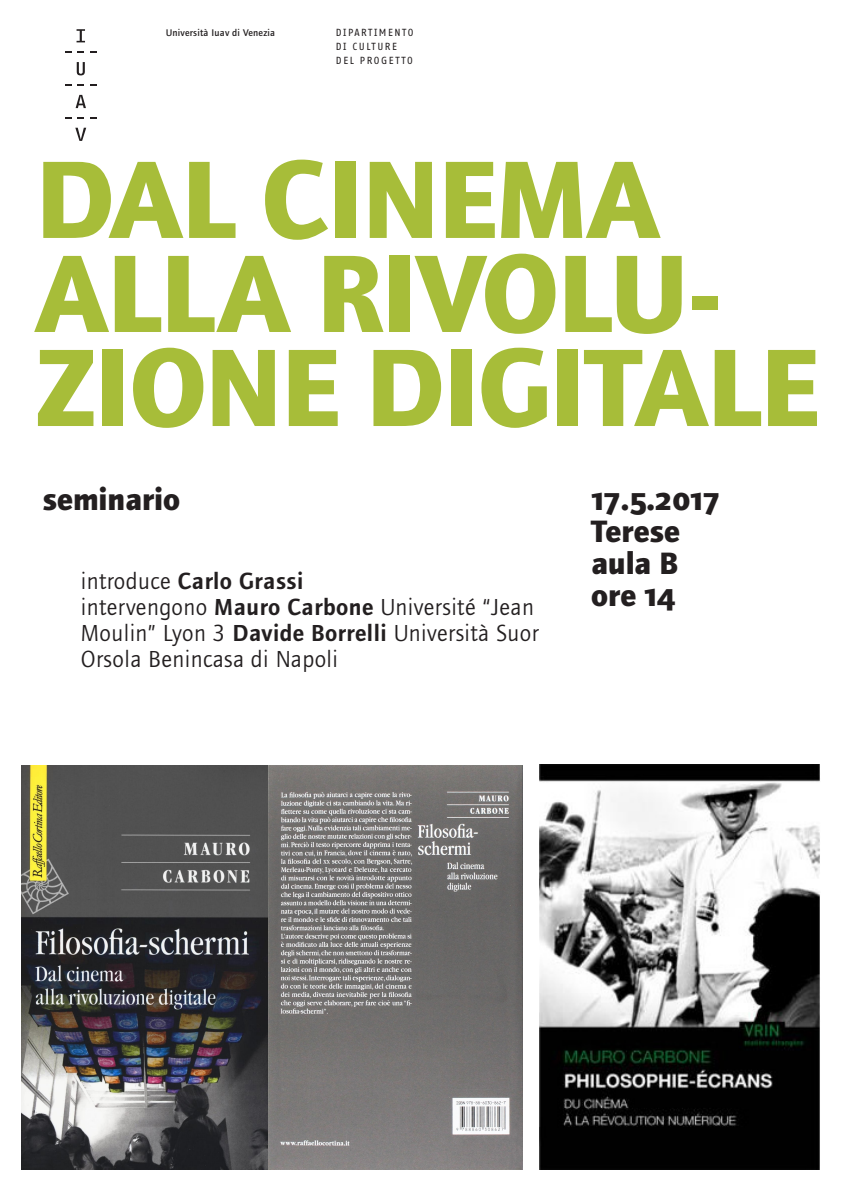
<style>
.page{position:relative;width:842px;height:1191px;background:#fff}
.page>*{position:absolute;margin:0;border:0;box-sizing:border-box;transform-origin:0 0}
.TITOLO{font:700 114px/94px "Foundry Journal";letter-spacing:-.01em;color:#a7bd39}
.SOTTOTITOLO___INFO{font:700 32px "Foundry Journal";color:#231f20}
.SOTTOTITOLO___INFO-2{font:700 32px "Foundry Journal SC";letter-spacing:-.02em;color:#231f20}
.TESTO_grande{font:24px/26px "Foundry Journal";letter-spacing:.02em;color:#231f20}
.TESTO_grande-2{font:600 24px "Foundry Journal";letter-spacing:.02em;color:#231f20}
.INTESTAZIONE_maiusco{font:10px "Fago Office Sans";letter-spacing:.15em;color:#231f20}
.INTESTAZIONE_iuav{font:500 10px "Foundry Journal";letter-spacing:.02em;color:#231f20}
.s1{font-weight:400}
.s2{font-weight:600}
.s3{font-family:"Foundry Journal SC"}
</style>
<div class="page">
<svg style="left:77px;top:29px;width:8px;height:13px"></svg>
<svg style="left:65px;top:51px;width:7px;height:2px"></svg>
<svg style="left:78px;top:51px;width:6px;height:2px"></svg>
<svg style="left:90px;top:51px;width:6px;height:2px"></svg>
<svg style="left:77px;top:62px;width:8px;height:13px"></svg>
<svg style="left:65px;top:84px;width:7px;height:2px"></svg>
<svg style="left:78px;top:84px;width:6px;height:2px"></svg>
<svg style="left:90px;top:84px;width:6px;height:2px"></svg>
<svg style="left:76px;top:95px;width:10px;height:13px"></svg>
<svg style="left:65px;top:117px;width:7px;height:2px"></svg>
<svg style="left:78px;top:117px;width:6px;height:2px"></svg>
<svg style="left:90px;top:117px;width:6px;height:2px"></svg>
<svg style="left:75px;top:128px;width:11px;height:13px"></svg>
<img style="left:21px;top:765px;width:501px;height:404px">
<img style="left:539px;top:765px;width:281px;height:404px">
<p class="INTESTAZIONE_iuav" style="left:166px;top:27px;width:111px">Università Iuav di Venezia</p>
<p class="INTESTAZIONE_maiusco" style="left:336px;top:27px;width:79px">DIPARTIMENTO</p>
<p class="INTESTAZIONE_maiusco" style="left:336px;top:41px;width:63px">DI CULTURE</p>
<p class="INTESTAZIONE_maiusco" style="left:336px;top:55px;width:78px">DEL PROGETTO</p>
<p class="TITOLO" style="left:35px;top:153px;width:626px">DAL CINEMA</p>
<p class="TITOLO" style="left:35px;top:247px;width:785px">ALLA RIVOLU-<br>ZIONE DIGITALE</p>
<p class="SOTTOTITOLO___INFO" style="left:43px;top:481px;width:139px">seminario</p>
<p class="TESTO_grande-2" style="left:81px;top:567px;width:224px"><span class="s1">introduce</span> Carlo Grassi</p>
<p class="TESTO_grande" style="left:81px;top:595px;width:459px">intervengono <span class="s2">Mauro Carbone</span> Université “Jean<br>Moulin” Lyon 3 <span class="s2">Davide Borrelli</span> Università Suor<br>Orsola Benincasa di Napoli</p>
<p class="SOTTOTITOLO___INFO-2" style="left:591px;top:481px;width:131px">17.5.2017</p>
<p class="SOTTOTITOLO___INFO" style="left:591px;top:513px;width:91px">Terese</p>
<p class="SOTTOTITOLO___INFO" style="left:591px;top:545px;width:88px">aula B</p>
<p class="SOTTOTITOLO___INFO" style="left:591px;top:577px;width:86px">ore <span class="s3">14</span></p>
</div>
